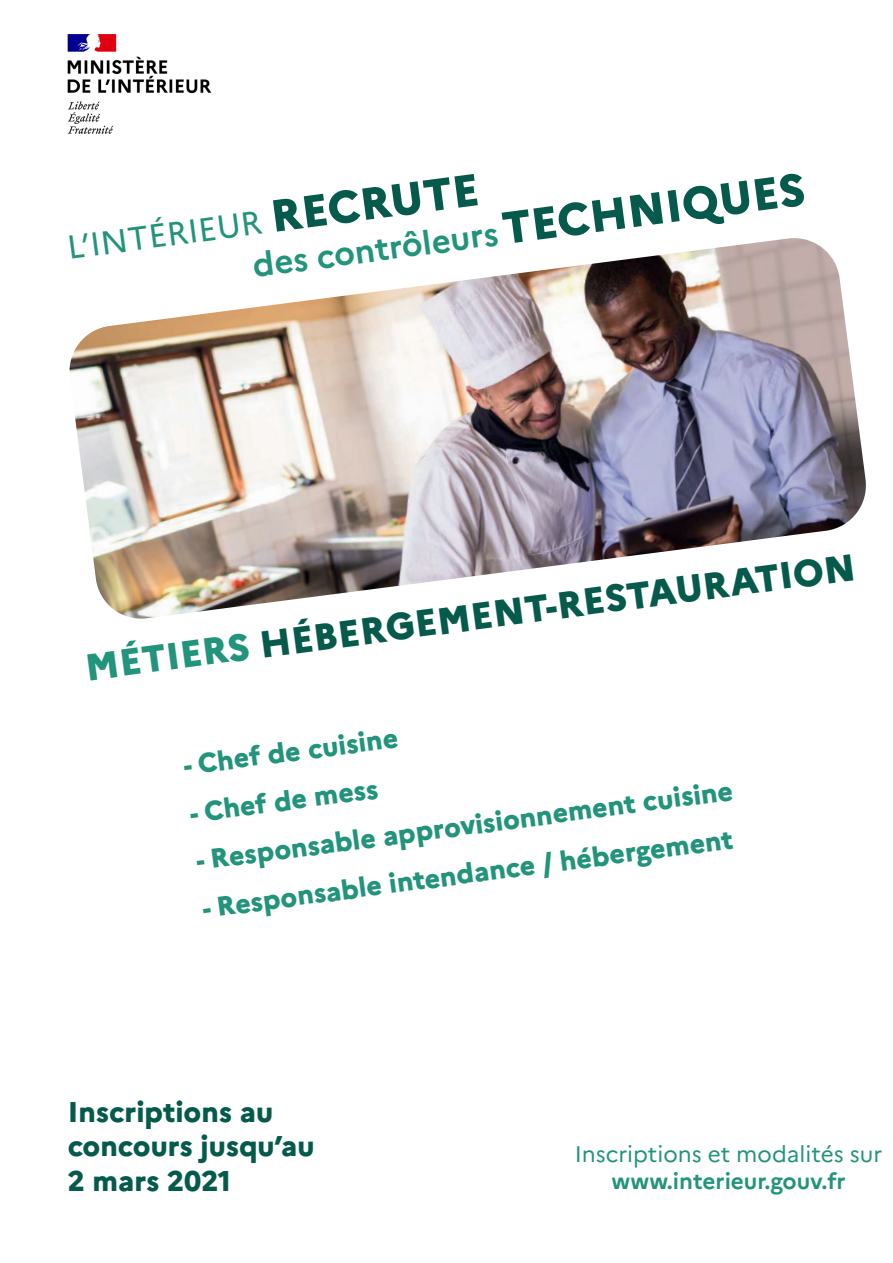
<style>
.page{position:relative;width:893px;height:1263px;background:#fff}
.page>*{position:absolute;margin:0;border:0;box-sizing:border-box;transform-origin:0 0}
.t1{font:800 37.5px "Marianne";color:#055a4b}
.t2{font:700 33px "Marianne";color:#21947b}
.t3{font:33px "Marianne";color:#21947b}
.t4{font:800 28.5px "Marianne";color:#055a4b}
.t5{font:800 27px "Marianne";color:#21947b}
.t6{font:22.5px "Marianne";color:#21947b}
.t7{font:700 22.5px "Marianne";color:#21947b}
.s1{font-weight:800;font-size:45px;color:#055a4b}
.s2{color:#21947b}
</style>
<div class="page">
<img style="left:67px;top:34px;width:145px;height:100px">
<img style="left:69px;top:238px;width:797px;height:381px">
<p class="t2" style="left:250px;top:247px;width:559px;rotate:-8deg">des contrôleurs<span class="s1">TECHNIQUES</span></p>
<p class="t3" style="left:64px;top:228px;width:417px;rotate:-8deg">L’INTÉRIEUR <span class="s1">RECRUTE</span></p>
<p class="t1" style="left:83px;top:649px;width:778px;rotate:-8deg"><span class="s2">MÉTIERS</span> HÉBERGEMENT-RESTAURATION</p>
<p class="t5" style="left:181px;top:750px;width:218px;rotate:-8deg">- Chef de cuisine</p>
<p class="t5" style="left:188px;top:797px;width:191px;rotate:-8deg">- Chef de mess</p>
<p class="t5" style="left:194px;top:847px;width:543px;rotate:-8deg">- Responsable approvisionnement cuisine</p>
<p class="t5" style="left:200px;top:894px;width:537px;rotate:-8deg">- Responsable intendance / hébergement</p>
<p class="t4" style="left:68px;top:1095px;width:207px">Inscriptions au</p>
<p class="t4" style="left:68px;top:1129px;width:248px">concours jusqu’au</p>
<p class="t4" style="left:68px;top:1163px;width:165px">2 mars 2021</p>
<p class="t6" style="left:575px;top:1140px;width:309px">Inscriptions et modalités sur</p>
<p class="t7" style="left:612px;top:1167px;width:235px">www.interieur.gouv.fr</p>
</div>
